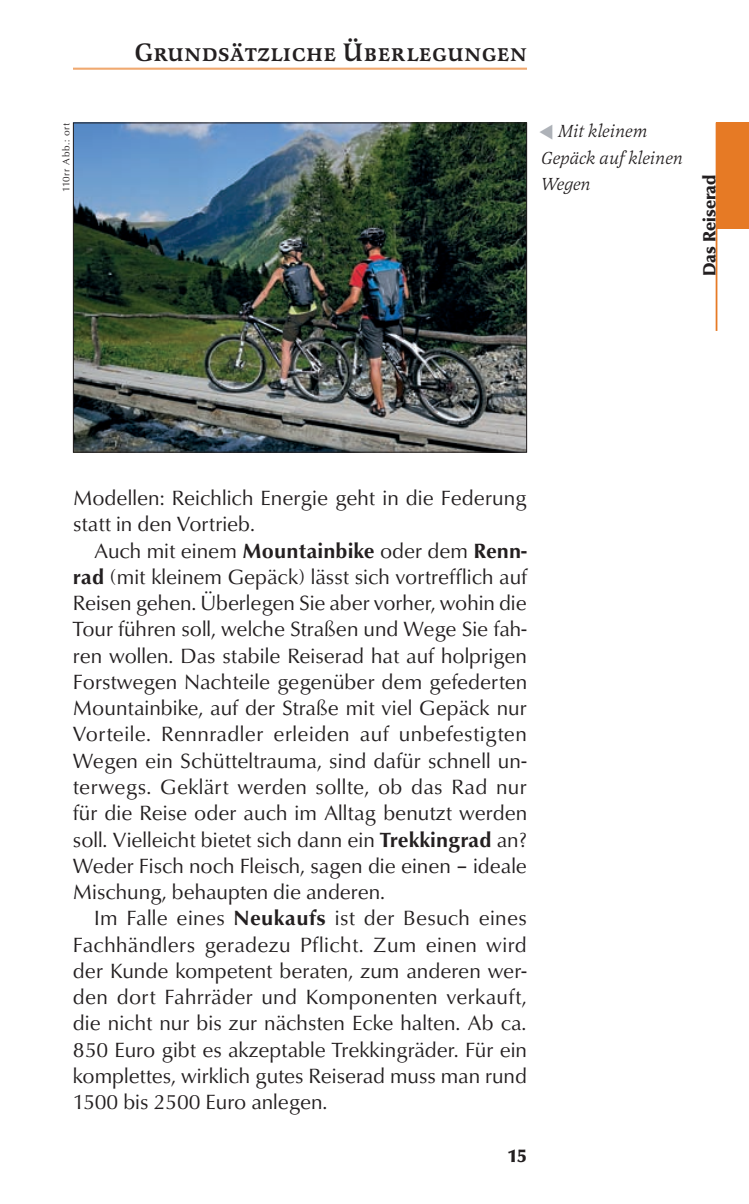
<style>
.page{position:relative;width:749px;height:1204px;background:#fff}
.page>*{position:absolute;margin:0;border:0;box-sizing:border-box;transform-origin:0 0}
.t1{font:500 26.25px "Latienne SCT";letter-spacing:.015em;color:#231f20}
.t2{font:21.25px "URW Classico T";color:#231f20}
.t3{font:21.25px "URW Classico T";letter-spacing:.02em;color:#231f20}
.t4{font:18.75px "URW Classico T Blac";color:#231f20}
.t5{font:italic 18px/26.2px "Latienne T";color:#231f20}
.t6{font:18px "URW Classico T Blac";color:#231f20}
.t7{font:10px "URW Classico T";letter-spacing:.05em;color:#231f20}
.s1{font-weight:700}
</style>
<div class="page">
<hr style="left:73px;top:68px;width:453px;height:2px;background:#f0a970">
<div style="left:715px;top:123px;width:33px;height:106px;background:#e67a25"></div>
<hr style="left:715px;top:123px;width:2px;height:208px;background:#e67a25">
<img style="left:75px;top:125px;width:449px;height:325px">
<div style="left:73px;top:123px;width:453px;height:329px;border:1px solid #231f20"></div>
<p class="t1" style="left:134px;top:36px;width:394px">Grundsätzliche Überlegungen</p>
<p class="t7" style="left:60px;top:192px;width:71px;rotate:-90deg">110rr Abb.: ort</p>
<p class="t5" style="left:541px;top:118px;width:143px;text-indent:17px">Mit kleinem<br>Gepäck auf kleinen<br>Wegen</p>
<p class="t6" style="left:698px;top:276px;width:103px;rotate:-90deg">Das Reiserad</p>
<p class="t2" style="left:73px;top:485px;width:455px">Modellen: Reichlich Energie geht in die Federung</p>
<p class="t2" style="left:73px;top:512px;width:183px">statt in den Vortrieb.</p>
<p class="t2" style="left:94px;top:538px;width:434px">Auch mit einem <span class="s1">Mountainbike</span> oder dem <span class="s1">Renn-</span></p>
<p class="t2" style="left:73px;top:564px;width:455px"><span class="s1">rad</span> (mit kleinem Gepäck) lässt sich vortrefflich auf</p>
<p class="t2" style="left:73px;top:590px;width:455px">Reisen gehen. Überlegen Sie aber vorher, wohin die</p>
<p class="t2" style="left:73px;top:617px;width:455px">Tour führen soll, welche Straßen und Wege Sie fah-</p>
<p class="t2" style="left:73px;top:643px;width:455px">ren wollen. Das stabile Reiserad hat auf holprigen</p>
<p class="t2" style="left:73px;top:669px;width:455px">Forstwegen Nachteile gegenüber dem gefederten</p>
<p class="t2" style="left:73px;top:695px;width:455px">Mountainbike, auf der Straße mit viel Gepäck nur</p>
<p class="t3" style="left:73px;top:722px;width:455px">Vorteile. Rennradler erleiden auf unbefestigten</p>
<p class="t2" style="left:73px;top:748px;width:455px">Wegen ein Schütteltrauma, sind dafür schnell un-</p>
<p class="t2" style="left:73px;top:774px;width:455px">terwegs. Geklärt werden sollte, ob das Rad nur</p>
<p class="t2" style="left:73px;top:800px;width:455px">für die Reise oder auch im Alltag benutzt werden</p>
<p class="t2" style="left:73px;top:827px;width:455px">soll. Vielleicht bietet sich dann ein <span class="s1">Trekkingrad</span> an?</p>
<p class="t2" style="left:73px;top:853px;width:455px">Weder Fisch noch Fleisch, sagen die einen – ideale</p>
<p class="t2" style="left:73px;top:879px;width:313px">Mischung, behaupten die anderen.</p>
<p class="t2" style="left:94px;top:905px;width:434px">Im Falle eines <span class="s1">Neukaufs</span> ist der Besuch eines</p>
<p class="t3" style="left:73px;top:932px;width:455px">Fachhändlers geradezu Pflicht. Zum einen wird</p>
<p class="t2" style="left:73px;top:958px;width:455px">der Kunde kompetent beraten, zum anderen wer-</p>
<p class="t2" style="left:73px;top:984px;width:455px">den dort Fahrräder und Komponenten verkauft,</p>
<p class="t2" style="left:73px;top:1011px;width:455px">die nicht nur bis zur nächsten Ecke halten. Ab ca.</p>
<p class="t2" style="left:73px;top:1037px;width:455px">850 Euro gibt es akzeptable Trekkingräder. Für ein</p>
<p class="t2" style="left:73px;top:1063px;width:455px">komplettes, wirklich gutes Reiserad muss man rund</p>
<p class="t2" style="left:73px;top:1089px;width:256px">1500 bis 2500 Euro anlegen.</p>
<p class="t4" style="left:507px;top:1144px;width:21px">15</p>
</div>
